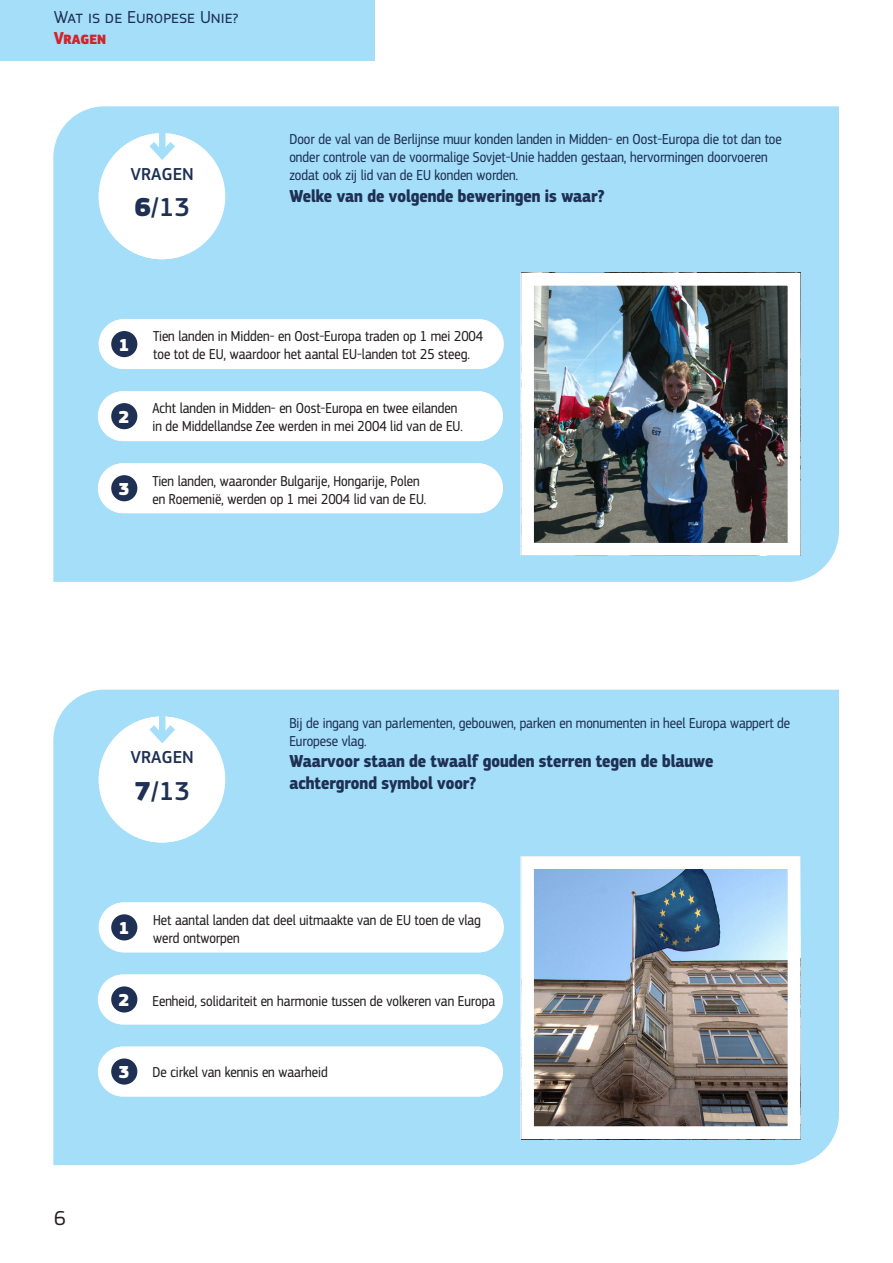
<style>
.page{position:relative;width:893px;height:1263px;background:#fff}
.page>*{position:absolute;margin:0;border:0;box-sizing:border-box;transform-origin:0 0}
.t1{font:500 27px "EC Square Sans Pro";color:#1e3053}
.t2{font:21px "EC Square Sans Pro";color:#231f20}
.t3{font:700 18px/21.6px "EC Square Sans Cond Pro";color:#1e3053}
.t4{font:500 18px "EC Square Sans Pro";color:#1e3053}
.t5{font:18px "EC Square Sans Pro";color:#1e3053}
.t6{font:700 18px "EC Square Sans Cond Pro";color:#d1232a}
.t7{font:900 18px "EC Square Sans Pro Extra";color:#fff}
.t8{font:15px "EC Square Sans Cond Pro";color:#231f20}
.t9{font:15px/18px "EC Square Sans Cond Pro";color:#1e3053}
.s1{font-family:"EC Square Sans Pro Extra";font-weight:900}
</style>
<div class="page">
<div style="left:53px;top:106px;width:786px;height:476px;background:#a4def8"></div>
<div style="left:53px;top:690px;width:786px;height:475px;background:#a4def8"></div>
<div style="left:0;top:0;width:375px;height:61px;background:#a4def8"></div>
<div style="left:98px;top:1046px;width:405px;height:50px;background:#fff;border-radius:25px"></div>
<div style="left:98px;top:974px;width:405px;height:50px;background:#fff;border-radius:25px"></div>
<div style="left:99px;top:902px;width:405px;height:50px;background:#fff;border-radius:25px"></div>
<img style="left:535px;top:287px;width:251px;height:255px">
<div style="left:521px;top:273px;width:279px;height:283px;border:13px solid #fff"></div>
<div style="left:98px;top:463px;width:405px;height:50px;background:#fff;border-radius:25px"></div>
<div style="left:98px;top:391px;width:405px;height:50px;background:#fff;border-radius:25px"></div>
<div style="left:99px;top:319px;width:405px;height:50px;background:#fff;border-radius:25px"></div>
<div style="left:99px;top:133px;width:126px;height:126px;background:#fff;border-radius:50%"></div>
<div style="left:99px;top:716px;width:126px;height:126px;background:#fff;border-radius:50%"></div>
<img style="left:535px;top:870px;width:251px;height:255px">
<div style="left:521px;top:856px;width:279px;height:283px;border:13px solid #fff"></div>
<div style="left:111px;top:331px;width:26px;height:26px;background:#1e3053;border-radius:50%"></div>
<div style="left:111px;top:403px;width:26px;height:26px;background:#1e3053;border-radius:50%"></div>
<div style="left:111px;top:475px;width:26px;height:26px;background:#1e3053;border-radius:50%"></div>
<div style="left:111px;top:1058px;width:26px;height:26px;background:#1e3053;border-radius:50%"></div>
<div style="left:111px;top:986px;width:26px;height:26px;background:#1e3053;border-radius:50%"></div>
<div style="left:111px;top:914px;width:26px;height:26px;background:#1e3053;border-radius:50%"></div>
<div style="left:159px;top:716px;width:6px;height:23px;background:#a4def8"></div>
<svg style="left:142px;top:718px;width:40px;height:26px"></svg>
<div style="left:159px;top:133px;width:6px;height:22px;background:#a4def8"></div>
<svg style="left:142px;top:135px;width:40px;height:25px"></svg>
<p class="t5" style="left:54px;top:6px;width:186px">Wat is de Europese Unie?</p>
<p class="t6" style="left:54px;top:27px;width:54px">Vragen</p>
<p class="t4" style="left:131px;top:164px;width:65px">VRAGEN</p>
<p class="t1" style="left:135px;top:192px;width:57px"><span class="s1">6</span>/13</p>
<p class="t4" style="left:135px;top:164px;width:54px">VRAAG</p>
<p class="t9" style="left:289px;top:131px;width:494px">Door de val van de Berlijnse muur konden landen in Midden- en Oost-Europa die tot dan toe onder controle van de voormalige Sovjet-Unie hadden gestaan, hervormingen doorvoeren zodat ook zij lid van de EU konden worden.</p>
<p class="t3" style="left:289px;top:186px;width:317px">Welke van de volgende beweringen is waar?</p>
<p class="t7" style="left:118px;top:334px;width:13px">1</p>
<p class="t7" style="left:118px;top:406px;width:13px">2</p>
<p class="t7" style="left:118px;top:478px;width:13px">3</p>
<p class="t8" style="left:153px;top:327px;width:331px">Tien landen in Midden- en Oost-Europa traden op 1 mei 2004</p>
<p class="t8" style="left:153px;top:345px;width:318px">toe tot de EU, waardoor het aantal EU-landen tot 25 steeg.</p>
<p class="t8" style="left:152px;top:399px;width:306px">Acht landen in Midden- en Oost-Europa en twee eilanden</p>
<p class="t8" style="left:152px;top:417px;width:312px">in de Middellandse Zee werden in mei 2004 lid van de EU.</p>
<p class="t8" style="left:152px;top:472px;width:269px">Tien landen, waaronder Bulgarije, Hongarije, Polen</p>
<p class="t8" style="left:152px;top:490px;width:275px">en Roemenië, werden op 1 mei 2004 lid van de EU.</p>
<p class="t4" style="left:131px;top:747px;width:65px">VRAGEN</p>
<p class="t1" style="left:135px;top:775px;width:57px"><span class="s1">7</span>/13</p>
<p class="t4" style="left:135px;top:747px;width:54px">VRAAG</p>
<p class="t9" style="left:289px;top:714px;width:502px">Bij de ingang van parlementen, gebouwen, parken en monumenten in heel Europa wappert de<br>Europese vlag.</p>
<p class="t3" style="left:289px;top:751px;width:426px">Waarvoor staan de twaalf gouden sterren tegen de blauwe achtergrond symbol voor?</p>
<h2 class="t2" style="left:54px;top:1206px;width:13px">6</h2>
<p class="t7" style="left:118px;top:917px;width:13px">1</p>
<p class="t7" style="left:118px;top:989px;width:13px">2</p>
<p class="t7" style="left:118px;top:1061px;width:13px">3</p>
<p class="t8" style="left:153px;top:911px;width:329px">Het aantal landen dat deel uitmaakte van de EU toen de vlag</p>
<p class="t8" style="left:153px;top:929px;width:88px">werd ontworpen</p>
<p class="t8" style="left:152px;top:993px;width:344px">Eenheid, solidariteit en harmonie tussen de volkeren van Europa</p>
<p class="t8" style="left:152px;top:1064px;width:177px">De cirkel van kennis en waarheid</p>
</div>
